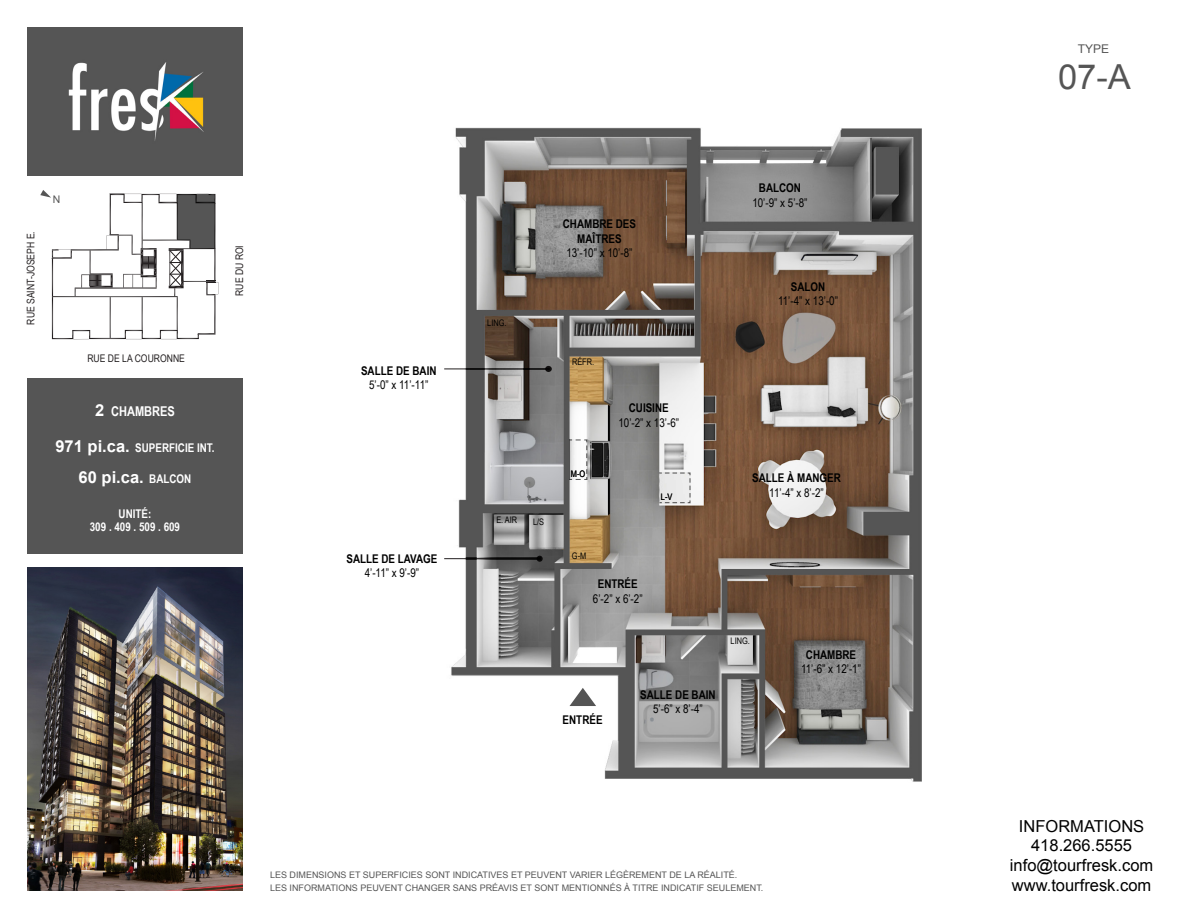
<style>
.page{position:relative;width:1188px;height:918px;background:#fff}
.page>*{position:absolute;margin:0;border:0;box-sizing:border-box;transform-origin:0 0}
.t1{font:34.5px "Arial";color:#555}
.t2{font:16.5px/19.8px "Arial";color:#000;text-align:center}
.t3{font:700 16.5px "Arial";color:#fff}
.t4{font:700 13.5px "Arial Narrow";color:#fff}
.t5{font:12px "Arial Narrow";color:#000}
.t6{font:700 12px "Arial Narrow";color:#000}
.t7{font:700 12px "Arial Narrow";color:#fff}
.t8{font:12px "Arial";color:#555}
.t9{font:10.5px "Arial Narrow";color:#231f20}
.t10{font:10.5px "Arial";color:#555}
.t11{font:9px/13.5px "Arial";color:#555}
.t12{font:9px "Arial Narrow";color:#000}
.s1{font-family:"Arial";font-size:16.5px}
.s2{font-family:"Arial Narrow";font-size:12px}
</style>
<div class="page">
<img style="left:444px;top:127px;width:478px;height:655px">
<div style="left:27px;top:378px;width:216px;height:176px;background:#555"></div>
<img style="left:27px;top:27px;width:216px;height:149px">
<img style="left:27px;top:567px;width:216px;height:324px">
<svg style="left:570px;top:688px;width:26px;height:18px"></svg>
<svg style="left:659px;top:473px;width:32px;height:30px"></svg>
<svg style="left:569px;top:440px;width:19px;height:40px"></svg>
<hr style="left:444px;top:369px;width:105px;height:1px;background:#231f20">
<svg style="left:545px;top:366px;width:7px;height:6px"></svg>
<svg style="left:40px;top:190px;width:179px;height:150px"></svg>
<hr style="left:444px;top:558px;width:96px;height:1px;background:#231f20">
<svg style="left:537px;top:556px;width:6px;height:6px"></svg>
<p class="t9" style="left:23px;top:325px;width:95px;rotate:-90deg">RUE SAINT-JOSEPH E.</p>
<p class="t10" style="left:53px;top:193px;width:9px">N</p>
<p class="t9" style="left:87px;top:351px;width:99px">RUE DE LA COURONNE</p>
<p class="t4" style="left:95px;top:401px;width:81px"><span class="s1">2</span> CHAMBRES</p>
<p class="t7" style="left:55px;top:439px;width:161px"><span class="s1">971 pi.ca.</span> SUPERFICIE INT.</p>
<p class="t3" style="left:79px;top:466px;width:114px">60 pi.ca. <span class="s2">BALCON</span></p>
<p class="t7" style="left:119px;top:504px;width:34px">UNITÉ:</p>
<p class="t7" style="left:90px;top:518px;width:92px">309 . 409 . 509 . 609</p>
<p class="t9" style="left:232px;top:296px;width:52px;rotate:-90deg">RUE DU ROI</p>
<p class="t6" style="left:361px;top:361px;width:77px">SALLE DE BAIN</p>
<p class="t5" style="left:369px;top:376px;width:61px">5’-0” x 11’-11”</p>
<p class="t6" style="left:346px;top:550px;width:92px">SALLE DE LAVAGE</p>
<p class="t5" style="left:365px;top:564px;width:56px">4’-11” x 9’-9”</p>
<p class="t12" style="left:487px;top:316px;width:21px">LING.</p>
<p class="t12" style="left:496px;top:514px;width:22px">E. AIR</p>
<p class="t12" style="left:533px;top:515px;width:13px">L/S</p>
<p class="t6" style="left:563px;top:215px;width:75px">CHAMBRE DES</p>
<p class="t6" style="left:577px;top:229px;width:46px">MAÎTRES</p>
<p class="t5" style="left:566px;top:244px;width:68px">13’-10” x 10’-8”</p>
<p class="t12" style="left:572px;top:355px;width:24px">RÉFR.</p>
<p class="t12" style="left:571px;top:467px;width:16px">M-O</p>
<p class="t6" style="left:629px;top:399px;width:41px">CUISINE</p>
<p class="t5" style="left:618px;top:414px;width:62px">10’-2” x 13’-6”</p>
<p class="t12" style="left:661px;top:490px;width:13px">L-V</p>
<p class="t6" style="left:759px;top:179px;width:44px">BALCON</p>
<p class="t5" style="left:752px;top:194px;width:57px">10’-9” x 5’-8”</p>
<p class="t6" style="left:791px;top:277px;width:36px">SALON</p>
<p class="t5" style="left:778px;top:292px;width:61px">11’-4” x 13’-0”</p>
<p class="t6" style="left:752px;top:469px;width:90px">SALLE À MANGER</p>
<p class="t5" style="left:769px;top:484px;width:56px">11’-4” x 8’-2”</p>
<p class="t12" style="left:572px;top:550px;width:16px">G-M</p>
<p class="t6" style="left:598px;top:575px;width:41px">ENTRÉE</p>
<p class="t5" style="left:593px;top:589px;width:51px">6’-2” x 6’-2”</p>
<p class="t12" style="left:731px;top:635px;width:21px">LING.</p>
<p class="t6" style="left:563px;top:711px;width:41px">ENTRÉE</p>
<p class="t6" style="left:640px;top:686px;width:77px">SALLE DE BAIN</p>
<p class="t5" style="left:653px;top:700px;width:51px">5’-6” x 8’-4”</p>
<p class="t6" style="left:806px;top:646px;width:52px">CHAMBRE</p>
<p class="t5" style="left:801px;top:660px;width:61px">11’-6” x 12’-1”</p>
<p class="t11" style="left:270px;top:868px;width:495px">LES DIMENSIONS ET SUPERFICIES SONT INDICATIVES ET PEUVENT VARIER LÉGÈREMENT DE LA RÉALITÉ.<br>LES INFORMATIONS PEUVENT CHANGER SANS PRÉAVIS ET SONT MENTIONNÉS À TITRE INDICATIF SEULEMENT.</p>
<h3 class="t8" style="left:1078px;top:41px;width:33px">TYPE</h3>
<p class="t1" style="left:1058px;top:54px;width:74px">07-A</p>
<h2 class="t2" style="left:1010px;top:816px;width:145px">INFORMATIONS<br>418.266.5555 info@tourfresk.com www.tourfresk.com</h2>
</div>
